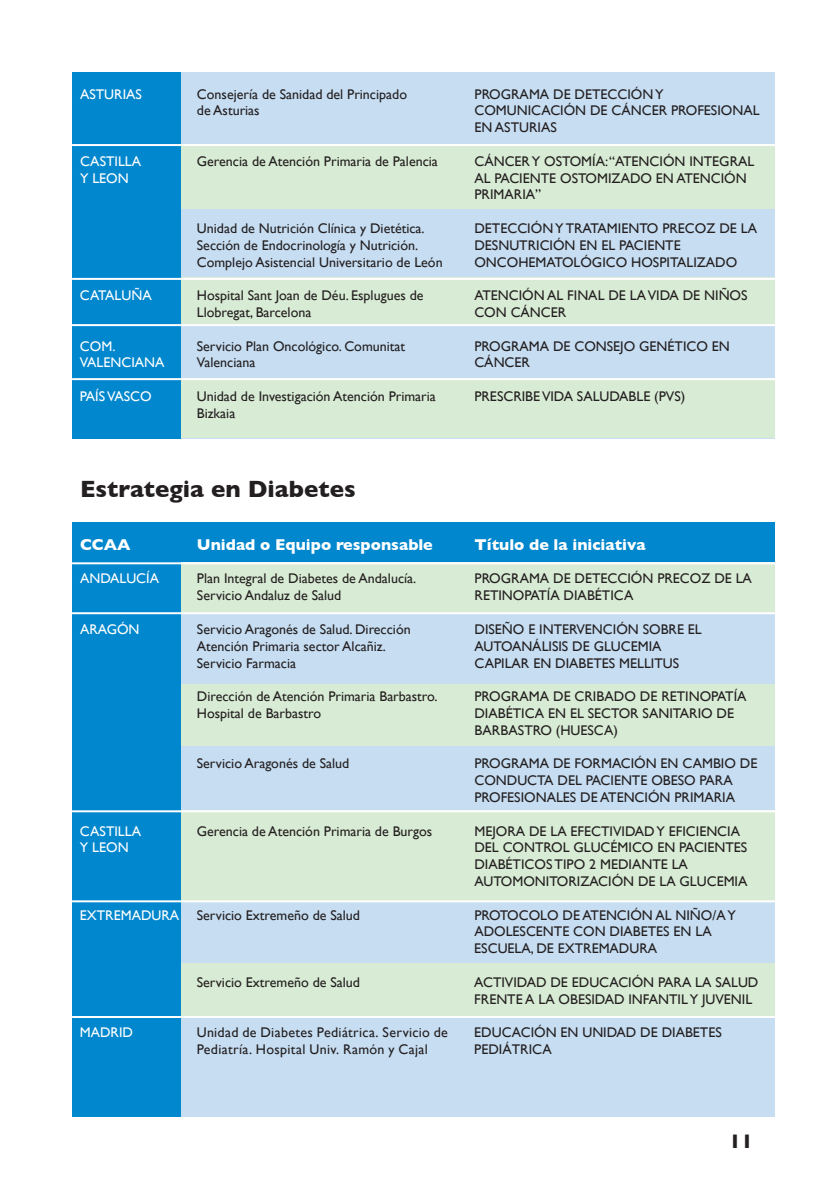
<style>
.page{position:relative;width:840px;height:1191px;background:#fff}
.page>*{position:absolute;margin:0;border:0;box-sizing:border-box;transform-origin:0 0}
.t1{font:700 24px "Gill Sans";color:#231f20}
.t2{font:700 20px "Gill Sans";color:#231f20}
.t3{font:700 16px "Gill Sans";color:#fff}
.t4{font:14px/16.8px "Gill Sans";color:#231f20}
.t5{font:14px "Gill Sans";color:#fff}
.t6{font:14px "Gill Sans";letter-spacing:.025em;color:#231f20}
.s1{color:#fff}
</style>
<div class="page">
<div style="left:72px;top:522px;width:701px;height:594px;background:#c6ddf2"></div>
<div style="left:72px;top:72px;width:701px;height:366px;background:#c6ddf2"></div>
<div style="left:72px;top:144px;width:701px;height:64px;background:#d8ebd4"></div>
<div style="left:72px;top:278px;width:701px;height:46px;background:#d8ebd4"></div>
<div style="left:72px;top:378px;width:701px;height:60px;background:#d8ebd4"></div>
<div style="left:72px;top:562px;width:701px;height:50px;background:#d8ebd4"></div>
<div style="left:72px;top:684px;width:701px;height:62px;background:#d8ebd4"></div>
<div style="left:72px;top:810px;width:701px;height:90px;background:#d8ebd4"></div>
<div style="left:72px;top:963px;width:701px;height:52px;background:#d8ebd4"></div>
<div style="left:72px;top:72px;width:108px;height:366px;background:#0087cd"></div>
<div style="left:72px;top:522px;width:108px;height:594px;background:#0087cd"></div>
<div style="left:72px;top:522px;width:702px;height:40px;background:#0087cd"></div>
<hr style="left:72px;top:144px;width:709px;height:2px;background:#fff">
<hr style="left:72px;top:278px;width:709px;height:2px;background:#fff">
<hr style="left:72px;top:324px;width:709px;height:2px;background:#fff">
<hr style="left:72px;top:378px;width:709px;height:2px;background:#fff">
<hr style="left:72px;top:562px;width:709px;height:2px;background:#fff">
<hr style="left:72px;top:612px;width:709px;height:2px;background:#fff">
<hr style="left:72px;top:810px;width:709px;height:2px;background:#fff">
<hr style="left:72px;top:900px;width:709px;height:2px;background:#fff">
<hr style="left:72px;top:1016px;width:709px;height:2px;background:#fff">
<p class="t5" style="left:80px;top:86px;width:63px">ASTURIAS</p>
<p class="t4" style="left:197px;top:85px;width:211px">Consejería de Sanidad del Principado</p>
<p class="t4" style="left:474px;top:85px;width:190px">PROGRAMA DE DETECCIÓN Y</p>
<p class="t4" style="left:197px;top:102px;width:64px">de Asturias</p>
<p class="t4" style="left:474px;top:102px;width:286px">COMUNICACIÓN DE CÁNCER PROFESIONAL<br>EN ASTURIAS</p>
<p class="t5" style="left:80px;top:153px;width:63px">CASTILLA</p>
<p class="t4" style="left:197px;top:152px;width:242px">Gerencia de Atención Primaria de Palencia</p>
<p class="t4" style="left:474px;top:152px;width:281px">CÁNCER Y OSTOMÍA: “ATENCIÓN INTEGRAL</p>
<p class="t5" style="left:80px;top:170px;width:50px">Y LEON</p>
<p class="t4" style="left:474px;top:169px;width:273px">AL PACIENTE OSTOMIZADO EN ATENCIÓN<br>PRIMARIA”</p>
<p class="t4" style="left:197px;top:220px;width:229px">Unidad de Nutrición Clínica y Dietética.</p>
<p class="t4" style="left:474px;top:220px;width:284px">DETECCIÓN Y TRATAMIENTO PRECOZ DE LA</p>
<p class="t4" style="left:197px;top:236px;width:223px">Sección de Endocrinología y Nutrición.</p>
<p class="t4" style="left:474px;top:236px;width:208px">DESNUTRICIÓN EN EL PACIENTE</p>
<p class="t4" style="left:197px;top:253px;width:247px">Complejo Asistencial Universitario de León</p>
<p class="t4" style="left:474px;top:253px;width:264px">ONCOHEMATOLÓGICO HOSPITALIZADO</p>
<p class="t5" style="left:80px;top:287px;width:73px">CATALUÑA</p>
<p class="t4" style="left:197px;top:287px;width:228px">Hospital Sant Joan de Déu. Esplugues de</p>
<p class="t4" style="left:474px;top:287px;width:274px">ATENCIÓN AL FINAL DE LA VIDA DE NIÑOS</p>
<p class="t4" style="left:197px;top:304px;width:116px">Llobregat, Barcelona</p>
<p class="t4" style="left:474px;top:304px;width:93px">CON CÁNCER</p>
<p class="t5" style="left:80px;top:338px;width:37px">COM.</p>
<p class="t4" style="left:197px;top:337px;width:210px">Servicio Plan Oncológico. Comunitat</p>
<p class="t4" style="left:474px;top:337px;width:257px">PROGRAMA DE CONSEJO GENÉTICO EN</p>
<p class="t5" style="left:80px;top:354px;width:86px">VALENCIANA</p>
<p class="t4" style="left:197px;top:354px;width:60px">Valenciana</p>
<p class="t4" style="left:474px;top:354px;width:57px">CÁNCER</p>
<p class="t5" style="left:80px;top:388px;width:73px">PAÍS VASCO</p>
<p class="t4" style="left:197px;top:388px;width:240px">Unidad de Investigación Atención Primaria</p>
<p class="t4" style="left:474px;top:388px;width:212px">PRESCRIBE VIDA SALUDABLE (PVS)</p>
<p class="t4" style="left:197px;top:404px;width:40px">Bizkaia</p>
<h1 class="t1" style="left:80px;top:475px;width:277px">Estrategia en Diabetes</h1>
<p class="t3" style="left:80px;top:535px;width:52px">CCAA</p>
<p class="t3" style="left:197px;top:535px;width:237px">Unidad o Equipo responsable</p>
<p class="t3" style="left:474px;top:535px;width:172px">Título de la iniciativa</p>
<p class="t5" style="left:80px;top:570px;width:80px">ANDALUCÍA</p>
<p class="t4" style="left:197px;top:570px;width:221px">Plan Integral de Diabetes de Andalucía.</p>
<p class="t4" style="left:474px;top:570px;width:279px">PROGRAMA DE DETECCIÓN PRECOZ DE LA</p>
<p class="t4" style="left:197px;top:587px;width:146px">Servicio Andaluz de Salud</p>
<p class="t4" style="left:474px;top:587px;width:160px">RETINOPATÍA DIABÉTICA</p>
<p class="t5" style="left:80px;top:621px;width:61px">ARAGÓN</p>
<p class="t4" style="left:197px;top:620px;width:215px">Servicio Aragonés de Salud. Dirección</p>
<p class="t4" style="left:474px;top:620px;width:229px">DISEÑO E INTERVENCIÓN SOBRE EL</p>
<p class="t4" style="left:197px;top:637px;width:190px">Atención Primaria sector Alcañiz.</p>
<p class="t4" style="left:474px;top:637px;width:188px">AUTOANÁLISIS DE GLUCEMIA</p>
<p class="t4" style="left:197px;top:654px;width:101px">Servicio Farmacia</p>
<p class="t4" style="left:474px;top:654px;width:206px">CAPILAR EN DIABETES MELLITUS</p>
<p class="t4" style="left:197px;top:688px;width:242px">Dirección de Atención Primaria Barbastro.</p>
<p class="t4" style="left:474px;top:688px;width:273px">PROGRAMA DE CRIBADO DE RETINOPATÍA</p>
<p class="t4" style="left:197px;top:704px;width:126px">Hospital de Barbastro</p>
<p class="t4" style="left:474px;top:704px;width:261px">DIABÉTICA EN EL SECTOR SANITARIO DE<br>BARBASTRO (HUESCA)</p>
<p class="t4" style="left:197px;top:755px;width:154px">Servicio Aragonés de Salud</p>
<p class="t4" style="left:474px;top:755px;width:284px">PROGRAMA DE FORMACIÓN EN CAMBIO DE<br>CONDUCTA DEL PACIENTE OBESO PARA<br>PROFESIONALES DE ATENCIÓN PRIMARIA</p>
<p class="t5" style="left:80px;top:822px;width:63px">CASTILLA</p>
<p class="t4" style="left:197px;top:822px;width:237px">Gerencia de Atención Primaria de Burgos</p>
<p class="t4" style="left:474px;top:822px;width:267px">MEJORA DE LA EFECTIVIDAD Y EFICIENCIA</p>
<p class="t5" style="left:80px;top:839px;width:50px">Y LEON</p>
<p class="t4" style="left:474px;top:839px;width:274px">DEL CONTROL GLUCÉMICO EN PACIENTES<br>DIABÉTICOS TIPO 2 MEDIANTE LA<br>AUTOMONITORIZACIÓN DE LA GLUCEMIA</p>
<p class="t4" style="left:80px;top:906px;width:281px"><span class="s1">EXTREMADURA</span> Servicio Extremeño de Salud</p>
<p class="t4" style="left:474px;top:906px;width:263px">PROTOCOLO DE ATENCIÓN AL NIÑO/A Y<br>ADOLESCENTE CON DIABETES EN LA<br>ESCUELA, DE EXTREMADURA</p>
<p class="t4" style="left:197px;top:973px;width:165px">Servicio Extremeño de Salud</p>
<p class="t4" style="left:474px;top:973px;width:285px">ACTIVIDAD DE EDUCACIÓN PARA LA SALUD<br>FRENTE A LA OBESIDAD INFANTIL Y JUVENIL</p>
<p class="t5" style="left:80px;top:1024px;width:55px">MADRID</p>
<p class="t6" style="left:196px;top:1024px;width:253px">Unidad de Diabetes Pediátrica. Servicio de</p>
<p class="t4" style="left:474px;top:1024px;width:249px">EDUCACIÓN EN UNIDAD DE DIABETES</p>
<p class="t6" style="left:196px;top:1041px;width:232px">Pediatría. Hospital Univ. Ramón y Cajal</p>
<p class="t4" style="left:474px;top:1040px;width:79px">PEDIÁTRICA</p>
<h2 class="t2" style="left:728px;top:1129px;width:25px">11</h2>
</div>
